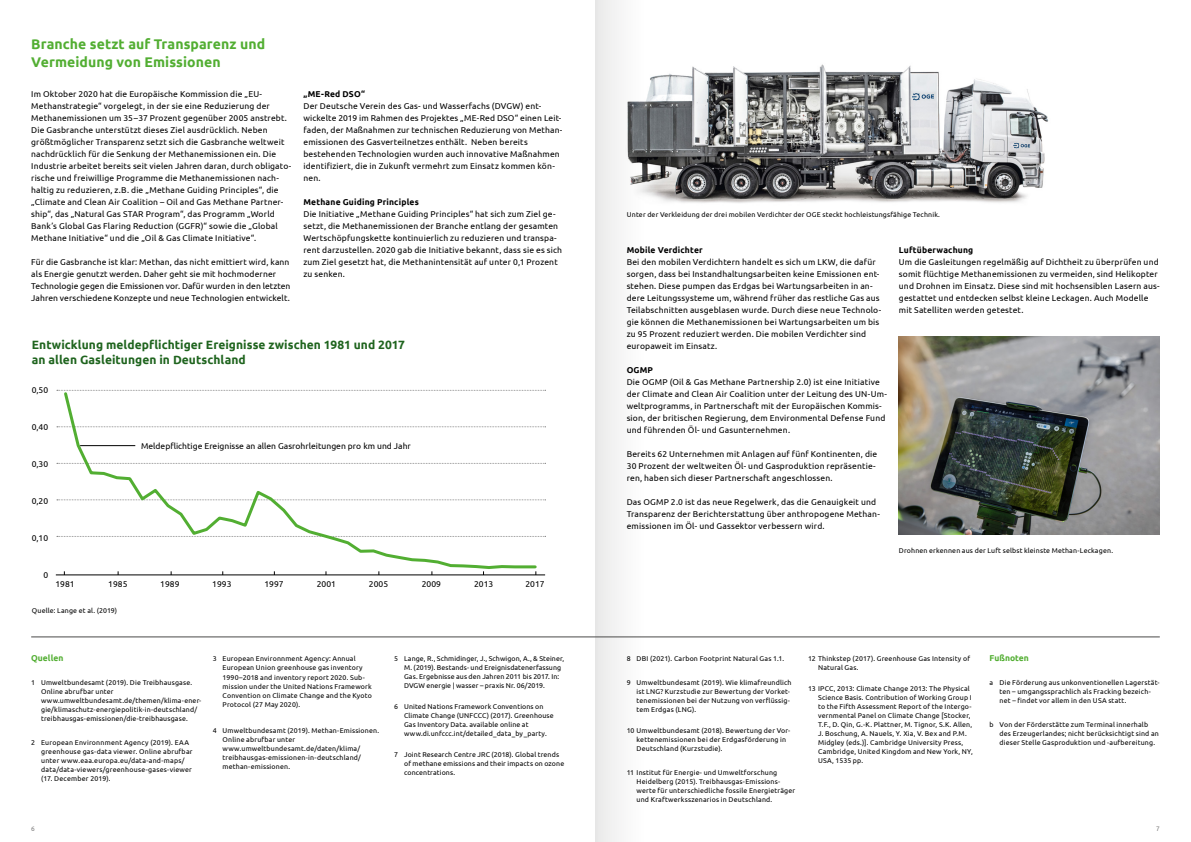
<style>
.page{position:relative;width:1191px;height:842px;background:#fff}
.page>*{position:absolute;margin:0;border:0;box-sizing:border-box;transform-origin:0 0}
.t1{font:700 14px/18px "Ubuntu";letter-spacing:.005em;color:#52ae32}
.t2{font:700 12px/15px "Ubuntu";letter-spacing:.005em;color:#1f641e}
.t3{font:8.5px/12px "Ubuntu";letter-spacing:.02em;color:#000}
.t4{font:700 8.5px "Ubuntu";letter-spacing:.02em;color:#000}
.t5{font:700 8.5px "Ubuntu";letter-spacing:.005em;color:#52ae32}
.t6{font:7px/9px "Ubuntu";letter-spacing:.025em;color:#000}
.t7{font:6.5px "Ubuntu";color:#7c7b7b}
</style>
<div class="page">
<div style="left:595px;top:0;width:48px;height:842px;background:#f4f4f4"></div>
<svg style="left:57px;top:463px;width:489px;height:1px"></svg>
<svg style="left:57px;top:536px;width:489px;height:1px"></svg>
<svg style="left:57px;top:390px;width:489px;height:1px"></svg>
<svg style="left:62px;top:390px;width:476px;height:179px"></svg>
<hr style="left:56px;top:575px;width:489px;height:1px;background:#000">
<hr style="left:80px;top:445px;width:55px;height:1px;background:#000">
<img style="left:899px;top:337px;width:260px;height:198px">
<img style="left:627px;top:64px;width:422px;height:139px">
<hr style="left:31px;top:637px;width:1128px;height:1px;background:#4a4a49">
<h1 class="t1" style="left:31px;top:35px;width:235px">Branche setzt auf Transparenz und<br>Vermeidung von Emissionen</h1>
<p class="t3" style="left:31px;top:87px;width:261px">Im Oktober 2020 hat die Europäische Kommission die „EU-Methanstrategie“ vorgelegt, in der sie eine Reduzierung der Methanemissionen um 35–37 Prozent gegenüber 2005 anstrebt.<br>Die Gasbranche unterstützt dieses Ziel ausdrücklich. Neben größtmöglicher Transparenz setzt sich die Gasbranche weltweit nachdrücklich für die Senkung der Methanemissionen ein. Die Industrie arbeitet bereits seit vielen Jahren daran, durch obligato&shy;rische und freiwillige Programme die Methanemissionen nach&shy;haltig zu reduzieren, z.B. die „Methane Guiding Principles“, die „Climate and Clean Air Coalition – Oil and Gas Methane Partner&shy;ship“, das „Natural Gas STAR Program“, das Programm „World Bank’s Global Gas Flaring Reduction (GGFR)“ sowie die „Global Methane Initiative“ und die „Oil &amp; Gas Climate Initiative“.</p>
<p class="t3" style="left:31px;top:255px;width:261px">Für die Gasbranche ist klar: Methan, das nicht emittiert wird, kann als Energie genutzt werden. Daher geht sie mit hochmoderner Technologie gegen die Emissionen vor. Dafür wurden in den letzten Jahren verschiedene Konzepte und neue Technologien entwickelt.</p>
<p class="t4" style="left:303px;top:89px;width:63px">„ME-Red DSO“</p>
<p class="t3" style="left:303px;top:99px;width:260px">Der Deutsche Verein des Gas- und Wasserfachs (DVGW) ent&shy;wickelte 2019 im Rahmen des Projektes „ME-Red DSO“ einen Leit&shy;faden, der Maßnahmen zur technischen Reduzierung von Methan&shy;emissionen des Gasverteilnetzes enthält. Neben bereits bestehenden Technologien wurden auch innovative Maßnahmen identifiziert, die in Zukunft vermehrt zum Einsatz kommen kön&shy;nen.</p>
<p class="t4" style="left:303px;top:197px;width:117px">Methane Guiding Principles</p>
<p class="t3" style="left:303px;top:207px;width:260px">Die Initiative „Methane Guiding Principles“ hat sich zum Ziel ge&shy;setzt, die Methanemissionen der Branche entlang der gesamten Wertschöpfungskette kontinuierlich zu reduzieren und transpa&shy;rent darzustellen. 2020 gab die Initiative bekannt, dass sie es sich zum Ziel gesetzt hat, die Methanintensität auf unter 0,1 Prozent zu senken.</p>
<p class="t6" style="left:627px;top:210px;width:315px">Unter der Verkleidung der drei mobilen Verdichter der OGE steckt hochleistungsfähige Technik.</p>
<p class="t4" style="left:626px;top:245px;width:78px">Mobile Verdichter</p>
<p class="t3" style="left:626px;top:255px;width:256px">Bei den mobilen Verdichtern handelt es sich um LKW, die dafür sorgen, dass bei Instandhaltungsarbeiten keine Emissionen ent&shy;stehen. Diese pumpen das Erdgas bei Wartungsarbeiten in an&shy;dere Leitungssysteme um, während früher das restliche Gas aus Teilabschnitten ausgeblasen wurde. Durch diese neue Technolo&shy;gie können die Methanemissionen bei Wartungsarbeiten um bis zu 95 Prozent reduziert werden. Die mobilen Verdichter sind europaweit im Einsatz.</p>
<p class="t4" style="left:626px;top:365px;width:28px">OGMP</p>
<p class="t3" style="left:626px;top:375px;width:262px">Die OGMP (Oil &amp; Gas Methane Partnership 2.0) ist eine Initiative der Climate and Clean Air Coalition unter der Leitung des UN-Um&shy;weltprogramms, in Partnerschaft mit der Europäischen Kommis&shy;sion, der britischen Regierung, dem Environmental Defense Fund und führenden Öl- und Gasunternehmen.</p>
<p class="t3" style="left:626px;top:447px;width:252px">Bereits 62 Unternehmen mit Anlagen auf fünf Kontinenten, die<br>30 Prozent der weltweiten Öl- und Gasproduktion repräsentie&shy;ren, haben sich dieser Partnerschaft angeschlossen.</p>
<p class="t3" style="left:626px;top:495px;width:255px">Das OGMP 2.0 ist das neue Regelwerk, das die Genauigkeit und<br>Transparenz der Berichterstattung über anthropogene Methan&shy;emissionen im Öl- und Gassektor verbessern wird.</p>
<p class="t4" style="left:899px;top:245px;width:76px">Luftüberwachung</p>
<p class="t3" style="left:899px;top:255px;width:262px">Um die Gasleitungen regelmäßig auf Dichtheit zu überprüfen und somit flüchtige Methanemissionen zu vermeiden, sind Helikopter und Drohnen im Einsatz. Diese sind mit hochsensiblen Lasern aus&shy;gestattet und entdecken selbst kleine Leckagen. Auch Modelle mit Satelliten werden getestet.</p>
<h2 class="t2" style="left:32px;top:337px;width:374px">Entwicklung meldepflichtiger Ereignisse zwischen 1981 und 2017 an allen Gasleitungen in Deutschland</h2>
<p class="t3" style="left:32px;top:383px;width:18px">0,50</p>
<p class="t3" style="left:32px;top:420px;width:18px">0,40</p>
<p class="t3" style="left:141px;top:440px;width:271px">Meldepflichtige Ereignisse an allen Gasrohrleitungen pro km und Jahr</p>
<p class="t3" style="left:32px;top:457px;width:18px">0,30</p>
<p class="t3" style="left:32px;top:495px;width:18px">0,20</p>
<p class="t3" style="left:32px;top:532px;width:18px">0,10</p>
<p class="t3" style="left:43px;top:569px;width:6px">0</p>
<p class="t3" style="left:55px;top:578px;width:21px">1981</p>
<p class="t3" style="left:108px;top:578px;width:21px">1985</p>
<p class="t3" style="left:160px;top:578px;width:21px">1989</p>
<p class="t3" style="left:212px;top:578px;width:21px">1993</p>
<p class="t3" style="left:264px;top:578px;width:21px">1997</p>
<p class="t3" style="left:317px;top:578px;width:21px">2001</p>
<p class="t3" style="left:369px;top:578px;width:21px">2005</p>
<p class="t3" style="left:422px;top:578px;width:21px">2009</p>
<p class="t3" style="left:474px;top:578px;width:21px">2013</p>
<p class="t3" style="left:525px;top:578px;width:21px">2017</p>
<p class="t6" style="left:32px;top:606px;width:87px">Quelle: Lange et al. (2019)</p>
<p class="t5" style="left:31px;top:653px;width:34px">Quellen</p>
<p class="t6" style="left:41px;top:678px;width:162px;text-indent:-10px">1 Umweltbundesamt (2019). Die Treibhausgase.<br>Online abrufbar unter www.umweltbundesamt.de/themen/klima-ener&shy;gie/klimaschutz-energiepolitik-in-deutschland/ treibhausgas-emissionen/die-treibhausgase.</p>
<p class="t6" style="left:41px;top:738px;width:153px;text-indent:-10px">2 European Environnment Agency (2019). EAA greenhouse gas-data viewer. Online abrufbar unter www.eaa.europa.eu/data-and-maps/ data/data-viewers/greenhouse-gases-viewer (17. December 2019).</p>
<p class="t6" style="left:223px;top:654px;width:142px;text-indent:-10px">3 European Environnment Agency: Annual<br>European Union greenhouse gas inventory</p>
<p class="t6" style="left:223px;top:673px;width:151px">1990–2018 and inventory report 2020. Sub&shy;mission under the United Nations Framework Convention on Climate Change and the Kyoto Protocol (27 May 2020).</p>
<p class="t6" style="left:223px;top:726px;width:158px;text-indent:-10px">4 Umweltbundesamt (2019). Methan-Emissionen.<br>Online abrufbar unter www.umweltbundesamt.de/daten/klima/ treibhausgas-emissionen-in-deutschland/ methan-emissionen.</p>
<p class="t6" style="left:404px;top:654px;width:161px;text-indent:-10px">5 Lange, R., Schmidinger, J., Schwigon, A., &amp; Steiner, M. (2019). Bestands- und Ereignisdatenerfassung Gas. Ergebnisse aus den Jahren 2011 bis 2017. In:<br>DVGW energie | wasser – praxis Nr. 06/2019.</p>
<p class="t6" style="left:404px;top:702px;width:151px;text-indent:-10px">6 United Nations Framework Conventions on Climate Change (UNFCCC) (2017). Greenhouse Gas Inventory Data. available online at www.di.unfccc.int/detailed_data_by_party.</p>
<p class="t6" style="left:404px;top:750px;width:162px;text-indent:-10px">7 Joint Research Centre JRC (2018). Global trends of methane emissions and their impacts on ozone concentrations.</p>
<p class="t6" style="left:899px;top:546px;width:216px">Drohnen erkennen aus der Luft selbst kleinste Methan-Leckagen.</p>
<p class="t6" style="left:626px;top:654px;width:159px">8 DBI (2021). Carbon Footprint Natural Gas 1.1.</p>
<p class="t6" style="left:636px;top:678px;width:156px;text-indent:-10px">9 Umweltbundesamt (2019). Wie klimafreundlich ist LNG? Kurzstudie zur Bewertung der Vorket&shy;tenemissionen bei der Nutzung von verflüssig&shy;tem Erdgas (LNG).</p>
<p class="t6" style="left:636px;top:726px;width:155px;text-indent:-10px">10 Umweltbundesamt (2018). Bewertung der Vor&shy;kettenemissionen bei der Erdgasförderung in<br>Deutschland (Kurzstudie).</p>
<p class="t6" style="left:636px;top:768px;width:160px;text-indent:-10px">11 Institut für Energie- und Umweltforschung Heidelberg (2015). Treibhausgas-Emissions&shy;werte für unterschiedliche fossile Energieträger und Kraftwerksszenarios in Deutschland.</p>
<p class="t6" style="left:818px;top:654px;width:153px;text-indent:-10px">12 Thinkstep (2017). Greenhouse Gas Intensity of<br>Natural Gas.</p>
<p class="t6" style="left:818px;top:684px;width:156px;text-indent:-10px">13 IPCC, 2013: Climate Change 2013: The Physical Science Basis. Contribution of Working Group I to the Fifth Assessment Report of the Intergo&shy;vernmental Panel on Climate Change [Stocker, T.F., D. Qin, G.-K. Plattner, M. Tignor, S.K. Allen, J. Boschung, A. Nauels, Y. Xia, V. Bex and P.M.<br>Midgley (eds.)]. Cambridge University Press, Cambridge, United Kingdom and New York, NY, USA, 1535 pp.</p>
<p class="t5" style="left:989px;top:653px;width:41px">Fußnoten</p>
<p class="t6" style="left:999px;top:678px;width:161px;text-indent:-10px">a Die Förderung aus unkonventionellen Lagerstät&shy;ten – umgangssprachlich als Fracking bezeich&shy;net – findet vor allem in den USA statt.</p>
<p class="t6" style="left:999px;top:720px;width:161px;text-indent:-10px">b Von der Förderstätte zum Terminal innerhalb des Erzeugerlandes; nicht berücksichtigt sind an dieser Stelle Gasproduktion und -aufbereitung.</p>
<p class="t7" style="left:31px;top:824px;width:5px">6</p>
<p class="t7" style="left:1156px;top:824px;width:5px">7</p>
</div>
